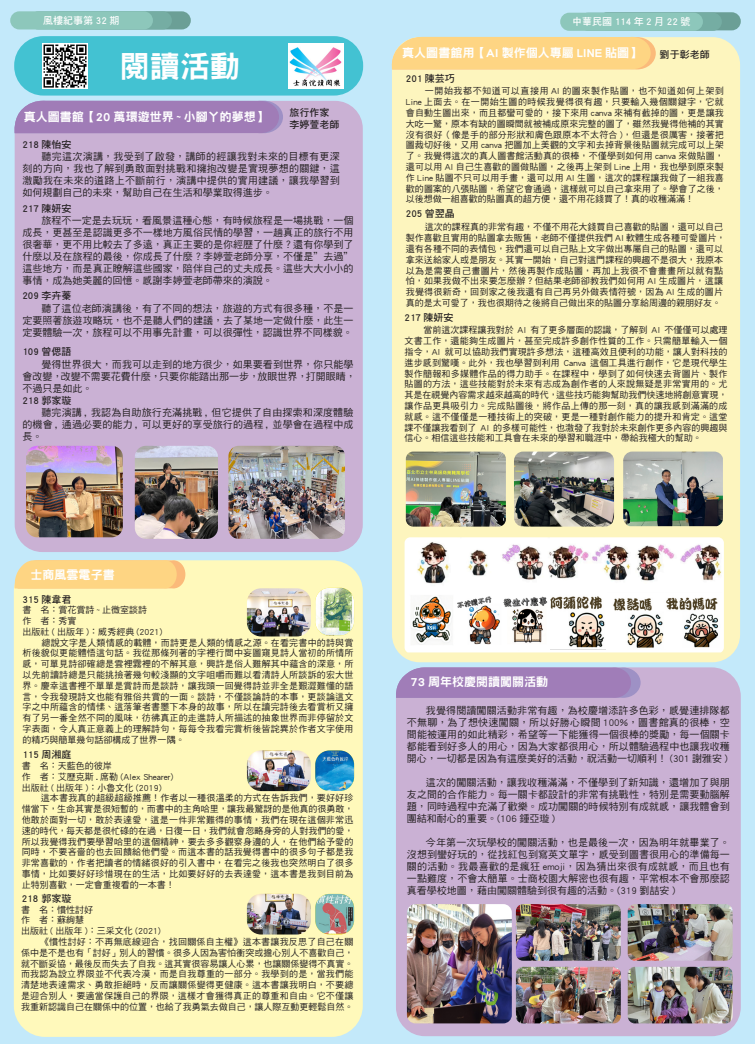
<style>
.page{position:relative;width:755px;height:1044px;background:#fff}
.page>*{position:absolute;margin:0;border:0;box-sizing:border-box;transform-origin:0 0}
.t1{font:30px "DF Hei Std W9";color:#fff}
.t2{font:12px "DF Hei Std W9";color:#fff}
.t3{font:10px/12px "DF Hei Std W5";color:#231f20;text-align:justify}
.t4{font:10px "DF Hei Std W7";color:#231f20}
.t5{font:10px "DF Hei Std W7";color:#fff}
.t6{font:9px/10.8px "DF Hei Std W5";color:#231f20;text-align:justify}
</style>
<div class="page">
<div style="left:0;top:0;width:754px;height:1043px;background:#c3e9fa"></div>
<div style="left:14px;top:36px;width:349px;height:59px;background:#43c2d2;border-radius:29px"></div>
<div style="left:15px;top:101px;width:347px;height:451px;background:#cab1d4;border-radius:28px"></div>
<svg style="left:14px;top:100px;width:269px;height:33px;background:#a281ba"></svg>
<div style="left:14px;top:560px;width:348px;height:476px;background:#fff9bb;border-radius:31px"></div>
<svg style="left:14px;top:560px;width:171px;height:28px;background:#fcd486"></svg>
<div style="left:395px;top:667px;width:345px;height:368px;background:#cab1d4;border-radius:29px"></div>
<svg style="left:395px;top:667px;width:245px;height:30px;background:#a182bb"></svg>
<img style="left:26px;top:445px;width:97px;height:92px">
<img style="left:228px;top:445px;width:117px;height:93px">
<img style="left:135px;top:446px;width:83px;height:92px">
<img style="left:406px;top:904px;width:105px;height:119px">
<img style="left:515px;top:904px;width:105px;height:56px">
<img style="left:627px;top:904px;width:105px;height:56px">
<img style="left:515px;top:966px;width:105px;height:57px">
<img style="left:627px;top:966px;width:105px;height:57px">
<img style="left:247px;top:588px;width:64px;height:48px">
<img style="left:247px;top:750px;width:64px;height:40px">
<img style="left:247px;top:893px;width:64px;height:41px">
<img style="left:315px;top:587px;width:39px;height:48px">
<img style="left:315px;top:750px;width:39px;height:40px">
<img style="left:315px;top:893px;width:39px;height:41px">
<div style="left:391px;top:37px;width:348px;height:625px;background:#fdf5be;border-radius:28px"></div>
<div style="left:391px;top:37px;width:264px;height:32px;background:#fed583"></div>
<img style="left:404px;top:537px;width:319px;height:115px">
<img style="left:405px;top:451px;width:100px;height:75px">
<img style="left:514px;top:451px;width:99px;height:75px">
<img style="left:623px;top:451px;width:99px;height:75px">
<img style="left:288px;top:43px;width:55px;height:45px">
<img style="left:42px;top:43px;width:45px;height:45px">
<div style="left:597px;top:12px;width:143px;height:18px;background:#6b9f96;border-radius:9px"></div>
<div style="left:578px;top:13px;width:143px;height:18px;background:#75ada3;border-radius:9px"></div>
<div style="left:559px;top:13px;width:143px;height:18px;background:#8dc7bb;border-radius:9px"></div>
<div style="left:48px;top:11px;width:143px;height:18px;background:#6b9f96;border-radius:9px"></div>
<div style="left:29px;top:11px;width:143px;height:18px;background:#75ada3;border-radius:9px"></div>
<div style="left:10px;top:11px;width:143px;height:18px;background:#8dc7bb;border-radius:9px"></div>
<img style="left:409px;top:592px;width:312px;height:57px">
<p class="t5" style="left:43px;top:15px;width:77px">風樓紀事第 32 期</p>
<p class="t5" style="left:571px;top:16px;width:119px">中華民國 114 年 2 月 22 號</p>
<p class="t1" style="left:120px;top:50px;width:121px">閱讀活動</p>
<p class="t2" style="left:24px;top:111px;width:245px">真人圖書館【20 萬環遊世界 ~ 小腳丫的夢想】</p>
<p class="t4" style="left:289px;top:107px;width:41px">旅行作家</p>
<p class="t4" style="left:289px;top:119px;width:51px">李婷萱老師</p>
<p class="t3" style="left:22px;top:150px;width:319px;text-indent:19px">聽完這次演講，我受到了啟發，講師的經讓我對未來的目標有更深刻的方向，我也了解到勇敢面對挑戰和擁抱改變是實現夢想的關鍵，這激勵我在未來的道路上不斷前行，演講中提供的實用建議，讓我學習到如何規劃自己的未來，幫助自己在生活和學業取得進步。</p>
<p class="t4" style="left:22px;top:139px;width:51px">218 陳怡安</p>
<p class="t4" style="left:22px;top:203px;width:51px">217 陳妍安</p>
<p class="t3" style="left:22px;top:214px;width:332px;text-indent:19px">旅程不一定是去玩玩，看風景這種心態，有時候旅程是一場挑戰，一個成長，更甚至是認識更多不一樣地方風俗民情的學習，一趟真正的旅行不用很奢華，更不用比較去了多遠，真正主要的是你經歷了什麼？還有你學到了什麼以及在旅程的最後，你成長了什麼？李婷萱老師分享，不僅是”去過”這些地方，而是真正瞭解這些國家，陪伴自己的丈夫成長。這些大大小小的事情，成為她美麗的回憶。感謝李婷萱老師帶來的演說。</p>
<p class="t4" style="left:22px;top:290px;width:51px">209 李卉蓁</p>
<p class="t3" style="left:22px;top:302px;width:332px;text-indent:19px">聽了這位老師演講後，有了不同的想法，旅遊的方式有很多種，不是一定要照著旅遊攻略玩，也不是聽人們的建議，去了某地一定做什麼，此生一定要體驗一次，旅程可以不用事先計畫，可以很彈性，認識世界不同樣貌。</p>
<p class="t4" style="left:22px;top:346px;width:51px">109 曾偲語</p>
<p class="t3" style="left:22px;top:358px;width:335px;text-align:left;text-indent:19px">覺得世界很大，而我可以走到的地方很少，如果要看到世界，你只能學會改變，改變不需要花費什麼，只要你能踏出那一步，放眼世界，打開眼睛，不過只是如此。</p>
<p class="t4" style="left:22px;top:394px;width:51px">218 郭家璇</p>
<p class="t3" style="left:22px;top:406px;width:332px;text-indent:19px">聽完演講 , 我認為自助旅行充滿挑戰 , 但它提供了自由探索和深度體驗的機會 , 通過必要的能力 , 可以更好的享受旅行的過程 , 並學會在過程中成長。</p>
<p class="t2" style="left:402px;top:46px;width:240px">真人圖書館用【AI 製作個人專屬 LINE 貼圖】</p>
<p class="t4" style="left:659px;top:49px;width:51px">劉于彰老師</p>
<p class="t4" style="left:405px;top:73px;width:50px">201 陳芸巧</p>
<p class="t6" style="left:405px;top:86px;width:319px;text-indent:19px">一開始我都不知道可以直接用 AI 的圖來製作貼圖，也不知道如何上架到Line 上面去。在一開始生圖的時候我覺得很有趣，只要輸入幾個關鍵字，它就會自動生圖出來，而且都蠻可愛的，接下來用 canva 來補有截掉的圖，更是讓我大吃一驚，原本有缺的圖瞬間就被補成原來完整的圖了，雖然我覺得他補的其實沒有很好（像是手的部分形狀和膚色跟原本不太符合 )，但還是很厲害，接著把圖裁切好後，又用 canva 把圖加上美觀的文字和去掉背景後貼圖就完成可以上架了。我覺得這次的真人圖書館活動真的很棒，不僅學到如何用 canva 來做貼圖，還可以用 AI 自己生喜歡的圖做貼圖，之後再上架到 Line 上用，我也學到原來製作 Line 貼圖不只可以用手畫，還可以用 AI 生圖，這次的課程讓我做了一組我喜歡的圖案的八張貼圖，希望它會通過，這樣就可以自己拿來用了。學會了之後，以後想做一組喜歡的貼圖真的超方便，還不用花錢買了！真的收穫滿滿！</p>
<p class="t4" style="left:405px;top:208px;width:50px">205 曾翌晶</p>
<p class="t6" style="left:405px;top:221px;width:321px;text-align:left;text-indent:19px">這次的課程真的非常有趣，不僅不用花大錢買自己喜歡的貼圖，還可以自己製作喜歡且實用的貼圖拿去販售，老師不僅提供我們 AI 軟體生成各種可愛圖片，還有各種不同的表情包，我們還可以自己貼上文字做出專屬自己的貼圖，還可以拿來送給家人或是朋友。其實一開始，自己對這門課程的興趣不是很大，我原本以為是需要自己畫圖片，然後再製作成貼圖，再加上我很不會畫畫所以就有點怕，如果我做不出來要怎麼辦？但結果老師卻教我們如何用 AI 生成圖片，這讓我覺得很新奇，回到家之後我還有自己再另外做表情符號，因為 AI 生成的圖片真的是太可愛了，我也很期待之後將自己做出來的貼圖分享給周邊的親朋好友。</p>
<p class="t4" style="left:404px;top:312px;width:50px">217 陳妍安</p>
<p class="t6" style="left:404px;top:324px;width:324px;text-indent:19px">當前這次課程讓我對於 AI 有了更多層面的認識，了解到 AI 不僅僅可以處理文書工作，還能夠生成圖片，甚至完成許多創作性質的工作。只需簡單輸入一個指令，AI 就可以協助我們實現許多想法，這種高效且便利的功能，讓人對科技的進步感到驚嘆。此外，我也學習到利用 Canva 這個工具進行創作，它是現代學生製作簡報和多媒體作品的得力助手。在課程中，學到了如何快速去背圖片、製作貼圖的方法，這些技能對於未來有志成為創作者的人來說無疑是非常實用的。尤其是在視覺內容需求越來越高的時代，這些技巧能夠幫助我們快速地將創意實現，讓作品更具吸引力。完成貼圖後，將作品上傳的那一刻，真的讓我感到滿滿的成就感。這不僅僅是一種技術上的突破，更是一種對創作能力的提升和肯定。這堂課不僅讓我看到了 AI 的多樣可能性，也激發了我對於未來創作更多內容的興趣與信心。相信這些技能和工具會在未來的學習和職涯中，帶給我極大的幫助。</p>
<p class="t2" style="left:31px;top:567px;width:86px">士商風雲電子書</p>
<p class="t6" style="left:22px;top:604px;width:126px">書 名：賞花賞詩 ~ 止微室談詩</p>
<p class="t6" style="left:22px;top:615px;width:55px">作 者：秀實</p>
<p class="t6" style="left:22px;top:626px;width:141px">出版社 ( 出版年 )：威秀經典 (2021)</p>
<p class="t6" style="left:22px;top:636px;width:332px;text-indent:19px">總說文字是人類情感的載體，而詩更是人類的情感之源。在看完書中的詩與賞析後貌似更能體悟這句話。我從那條列著的字裡行間中妄圖窺見詩人當初的所情所感，可單見詩卻確總是雲裡霧裡的不解其意，興許是俗人難解其中蘊含的深意，所以先前讀詩總是只能挑撿著幾句較淺顯的文字咀嚼而難以看清詩人所談訴的宏大世界。慶幸這書裡不單單是賞詩而是談詩，讓我頭一回覺得詩並非全是艱澀難懂的語言，令我發現詩文也能有雅俗共賞的一面。談詩，不僅談論詩的本事，更談論這文字之中所蘊含的情愫、這落筆者書墨下本身的故事，所以在讀完詩後去看賞析又擁有了另一番全然不同的風味，彷彿真正的走進詩人所描述的抽象世界而非停留於文字表面，令人真正意義上的理解詩句，每每令我看完賞析後皆詫異於作者文字使用的精巧與簡單幾句話卻構成了世界一隅。</p>
<p class="t6" style="left:22px;top:760px;width:91px">書 名：天藍色的彼岸</p>
<p class="t6" style="left:22px;top:770px;width:153px">作 者：艾歷克斯 . 席勒 (Alex Shearer)</p>
<p class="t6" style="left:22px;top:781px;width:141px">出版社 ( 出版年 )：小魯文化 (2019)</p>
<p class="t6" style="left:22px;top:792px;width:333px;text-indent:19px">這本書我真的超級超級推薦！作者以一種很溫柔的方式在告訴我們，要好好珍惜當下，生命其實是很短暫的，而書中的主角哈里，讓我最驚訝的是他真的很勇敢，他敢於面對一切，敢於表達愛，這是一件非常難得的事情，我們在現在這個非常迅速的時代，每天都是很忙碌的在過，日復一日，我們就會忽略身旁的人對我們的愛，所以我覺得我們要學習哈里的這個精神，要去多多觀察身邊的人，在他們給予愛的同時，不要吝嗇的也去回饋給他們愛。而這本書的話我覺得書中的很多句子都是我非常喜歡的，作者把讀者的情緒很好的引入書中，在看完之後我也突然明白了很多事情，比如要好好珍惜現在的生活，比如要好好的去表達愛，這本書是我到目前為止特別喜歡，一定會重複看的一本書！</p>
<p class="t6" style="left:21px;top:903px;width:73px">書 名：慣性討好</p>
<p class="t6" style="left:21px;top:914px;width:64px">作 者：蘇絢慧</p>
<p class="t6" style="left:21px;top:925px;width:141px">出版社 ( 出版年 )：三采文化 (2021)</p>
<p class="t6" style="left:21px;top:935px;width:334px;text-indent:19px">《慣性討好：不再無底線迎合，找回關係自主權》這本書讓我反思了自己在關係中是不是也有「討好」別人的習慣。很多人因為害怕衝突或擔心別人不喜歡自己，就不斷妥協，最後反而失去了自我。這其實很容易讓人心累，也讓關係變得不真實。而我認為設立界限並不代表冷漠，而是自我尊重的一部分。我學到的是，當我們能清楚地表達需求、勇敢拒絕時，反而讓關係變得更健康。這本書讓我明白，不要總是迎合別人，要適當保護自己的界限，這樣才會獲得真正的尊重和自由。它不僅讓我重新認識自己在關係中的位置，也給了我勇氣去做自己，讓人際互動更輕鬆自然。</p>
<p class="t4" style="left:22px;top:593px;width:51px">315 陳韋君</p>
<p class="t4" style="left:22px;top:749px;width:51px">115 周湘庭</p>
<p class="t4" style="left:22px;top:893px;width:51px">218 郭家璇</p>
<p class="t2" style="left:410px;top:675px;width:139px">73 周年校慶閱讀闖關活動</p>
<p class="t3" style="left:406px;top:703px;width:324px;text-indent:19px">我覺得閱讀闖關活動非常有趣，為校慶增添許多色彩，感覺連排隊都不無聊，為了想快速闖關，所以好勝心瞬間 100%，圖書館真的很棒，空間能被運用的如此精彩，希望等一下能獲得一個很棒的獎勵，每一個關卡都能看到好多人的用心，因為大家都很用心，所以體驗過程中也讓我收穫開心，一切都是因為有這麼美好的活動，祝活動一切順利！ (301 謝雅安 )</p>
<p class="t3" style="left:406px;top:775px;width:324px;text-indent:19px">這次的闖關活動，讓我收穫滿滿，不僅學到了新知識，還增加了與朋友之間的合作能力。每一關卡都設計的非常有挑戰性，特別是需要動腦解題，同時過程中充滿了歡樂。成功闖關的時候特別有成就感，讓我體會到團結和耐心的重要。(106 鍾亞璇 )</p>
<p class="t3" style="left:406px;top:835px;width:324px;text-indent:19px">今年第一次玩學校的闖關活動，也是最後一次，因為明年就畢業了。沒想到蠻好玩的，從找紅包到寫英文單字，感受到圖書很用心的準備每一關的活動。我最喜歡的是瘋狂 emoji，因為猜出來很有成就感，而且也有一點難度，不會太簡單。士商校園大解密也很有趣，平常根本不會那麼認真看學校地圖，藉由闖關體驗到很有趣的活動。(319 劉喆安 )</p>
</div>
